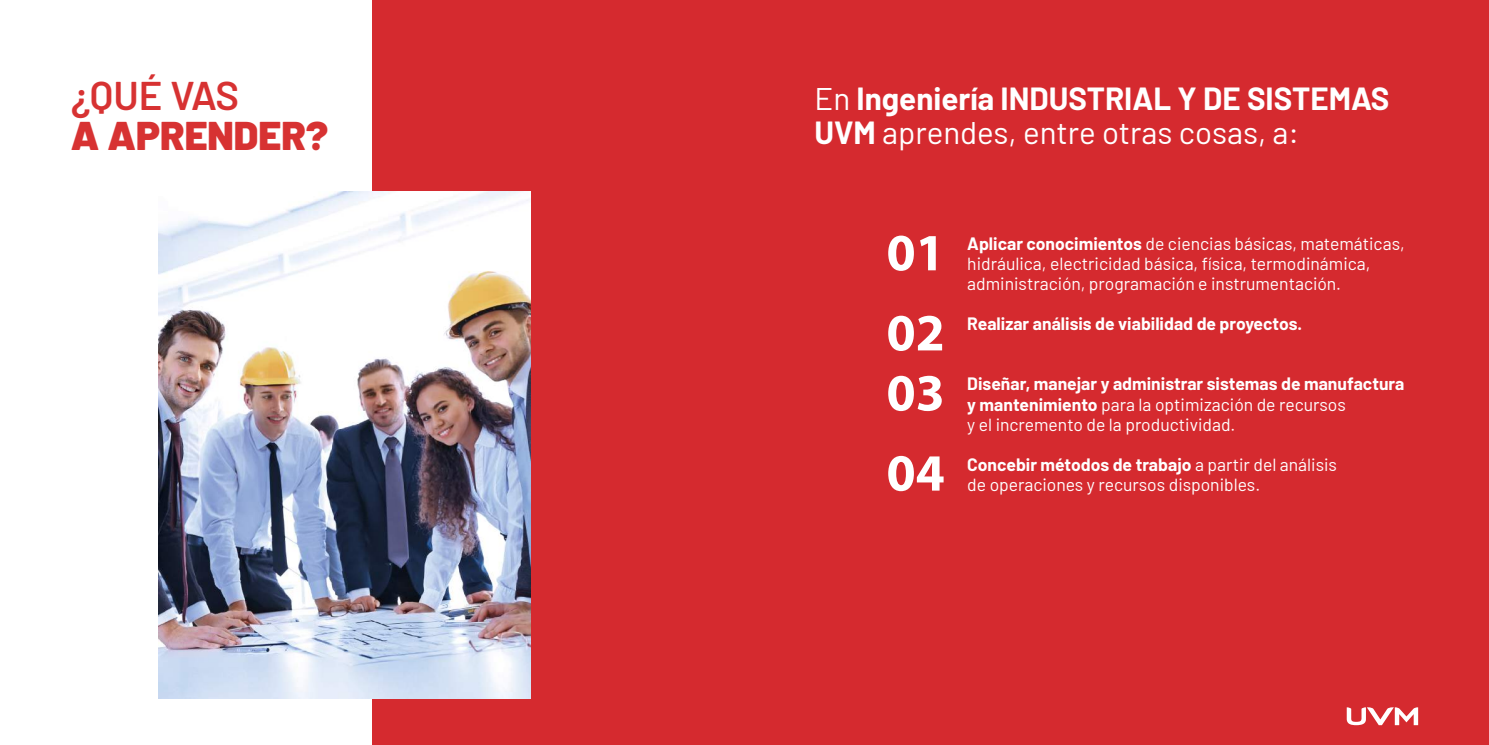
<style>
.page{position:relative;width:1489px;height:745px;background:#fff}
.page>*{position:absolute;margin:0;border:0;box-sizing:border-box;transform-origin:0 0}
.t1{font:700 52.5px/80px "Myriad Pro";color:#fff}
.t2{font:900 40px "Barlow";color:#d73232}
.t3{font:600 40px "Barlow";letter-spacing:-.02em;color:#d73232}
.t4{font:700 31.25px/33.8px "Barlow";color:#fff}
.t5{font:17.5px/20px "Barlow";color:#fff}
.t6{font:700 17.5px/20px "Barlow";color:#fff}
.s1{font-weight:400}
.s2{font-weight:700}
</style>
<div class="page">
<div style="left:372px;top:0;width:1116px;height:744px;background:#d52a2f"></div>
<img style="left:159px;top:191px;width:372px;height:507px">
<svg style="left:1346px;top:707px;width:71px;height:17px"></svg>
<h2 class="t3" style="left:71px;top:66px;width:170px">¿QUÉ VAS</h2>
<h2 class="t2" style="left:71px;top:106px;width:259px">A APRENDER?</h2>
<h3 class="t4" style="left:814px;top:79px;width:576px"><span class="s1">En</span> Ingeniería INDUSTRIAL Y DE SISTEMAS<br>UVM <span class="s1">aprendes, entre otras cosas, a:</span></h3>
<h1 class="t1" style="left:886px;top:211px;width:60px">01<br>02</h1>
<h1 class="t1" style="left:886px;top:351px;width:60px">03<br>04</h1>
<p class="t5" style="left:967px;top:232px;width:439px"><span class="s2">Aplicar conocimientos</span> de ciencias básicas, matemáticas, hidráulica, electricidad básica, física, termodinámica, administración, programación e instrumentación.</p>
<p class="t6" style="left:967px;top:312px;width:336px">Realizar análisis de viabilidad de proyectos.</p>
<p class="t6" style="left:967px;top:372px;width:438px">Diseñar, manejar y administrar sistemas de manufactura y mantenimiento <span class="s1">para la optimización de recursos<br>y el incremento de la productividad.</span></p>
<p class="t5" style="left:967px;top:452px;width:371px"><span class="s2">Concebir métodos de trabajo</span> a partir del análisis de operaciones y recursos disponibles.</p>
</div>
